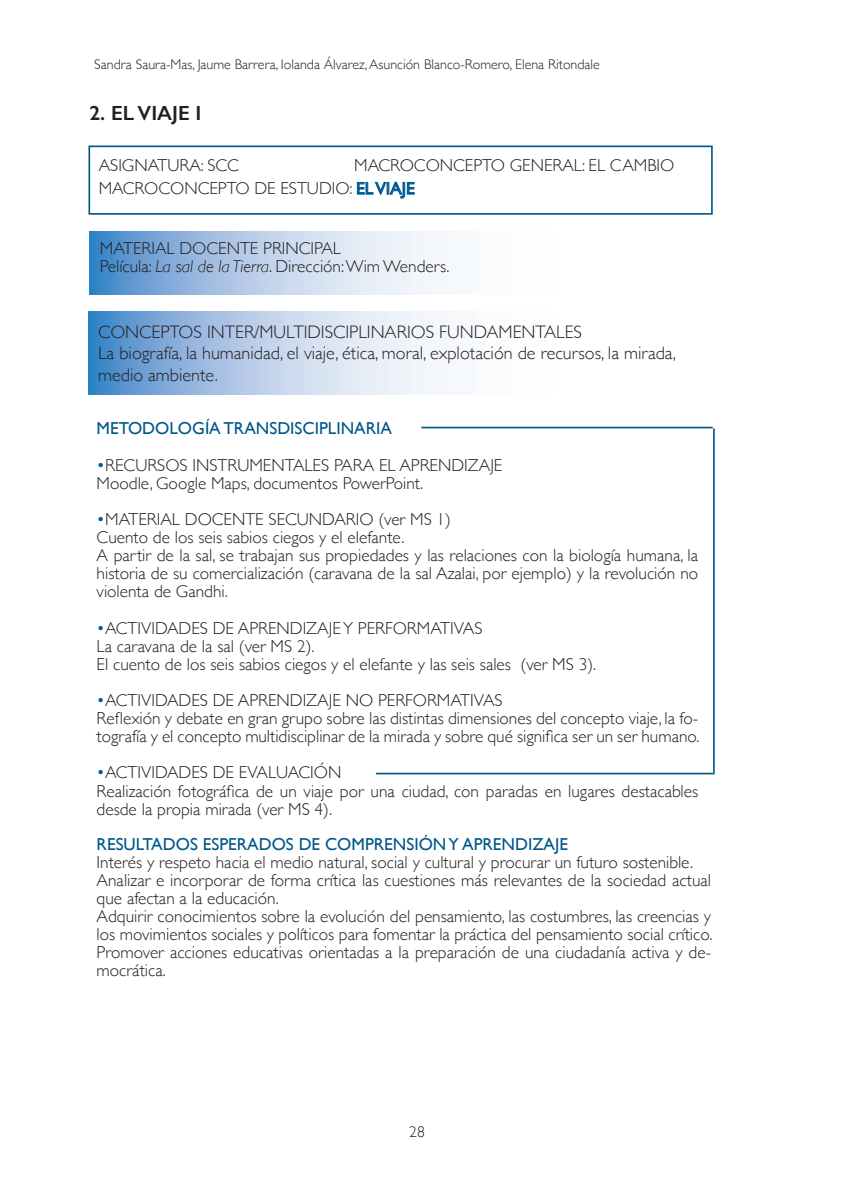
<style>
.page{position:relative;width:844px;height:1191px;background:#fff}
.page>*{position:absolute;margin:0;border:0;box-sizing:border-box;transform-origin:0 0}
.t1{font:600 20.65px "Gill Sans";color:#231f20}
.t2{font:300 18.03px/21.7px "Gill Sans";color:#231f20}
.t3{font:300 17.32px/18px "Gill Sans";color:#231f20}
.t4{font:17.32px "Gill Sans";color:#00588a}
.t5{font:300 15.75px "Gill Sans";color:#231f20}
.t6{font:300 14px "Gill Sans";color:#231f20}
.s1{font-weight:400;color:#015dad}
.s2{font-style:italic}
.s3{color:#00588a}
.s4{font-weight:400;color:#00588a}
</style>
<div class="page">
<img style="left:89px;top:232px;width:353px;height:63px">
<div style="left:88px;top:145px;width:624px;height:70px;border:2px solid #00588a"></div>
<img style="left:88px;top:312px;width:354px;height:82px">
<hr style="left:421px;top:427px;width:291px;height:1px;background:#00588a">
<hr style="left:376px;top:772px;width:338px;height:2px;background:#00588a">
<hr style="left:713px;top:428px;width:1px;height:344px;background:#00588a">
<p class="t6" style="left:94px;top:54px;width:507px">Sandra Saura-Mas, Jaume Barrera, Iolanda Álvarez, Asunción Blanco-Romero, Elena Ritondale</p>
<p class="t1" style="left:89px;top:101px;width:114px">2. EL VIAJE I</p>
<p class="t3" style="left:99px;top:156px;width:142px">ASIGNATURA: SCC</p>
<p class="t3" style="left:99px;top:154px;width:577px;line-height:22.8px;text-indent:255px">MACROCONCEPTO GENERAL: EL CAMBIO<br>MACROCONCEPTO DE ESTUDIO: <span class="s1">EL VIAJE</span></p>
<p class="t3" style="left:100px;top:239px;width:351px">MATERIAL DOCENTE PRINCIPAL<br>Película: <span class="s2">La sal de la Tierra</span>. Dirección: Wim Wenders.</p>
<p class="t2" style="left:98px;top:320px;width:579px">CONCEPTOS INTER/MULTIDISCIPLINARIOS FUNDAMENTALES<br>La biografía, la humanidad, el viaje, ética, moral, explotación de recursos, la mirada, medio ambiente.</p>
<p class="t4" style="left:97px;top:418px;width:297px">METODOLOGÍA TRANSDISCIPLINARIA</p>
<p class="t3" style="left:97px;top:455px;width:407px"><span class="s3">•</span>RECURSOS INSTRUMENTALES PARA EL APRENDIZAJE<br>Moodle, Google Maps, documentos PowerPoint.</p>
<p class="t3" style="left:97px;top:509px;width:603px"><span class="s3">•</span>MATERIAL DOCENTE SECUNDARIO (ver MS 1)<br>Cuento de los seis sabios ciegos y el elefante.<br>A partir de la sal, se trabajan sus propiedades y las relaciones con la biología humana, la historia de su comercialización (caravana de la sal Azalai, por ejemplo) y la revolución no violenta de Gandhi.</p>
<p class="t3" style="left:97px;top:618px;width:501px"><span class="s3">•</span>ACTIVIDADES DE APRENDIZAJE Y PERFORMATIVAS<br>La caravana de la sal (ver MS 2).<br>El cuento de los seis sabios ciegos y el elefante y las seis sales (ver MS 3).</p>
<p class="t3" style="left:97px;top:690px;width:604px"><span class="s3">•</span>ACTIVIDADES DE APRENDIZAJE NO PERFORMATIVAS<br>Reflexión y debate en gran grupo sobre las distintas dimensiones del concepto viaje, la fo&shy;tografía y el concepto multidisciplinar de la mirada y sobre qué significa ser un ser humano.</p>
<p class="t3" style="left:97px;top:763px;width:603px"><span class="s3">•</span>ACTIVIDADES DE EVALUACIÓN<br>Realización fotográfica de un viaje por una ciudad, con paradas en lugares destacables desde la propia mirada (ver MS 4).</p>
<p class="t3" style="left:97px;top:834px;width:617px"><span class="s4">RESULTADOS ESPERADOS DE COMPRENSIÓN Y APRENDIZAJE<br></span>Interés y respeto hacia el medio natural, social y cultural y procurar un futuro sostenible.<br>Analizar e incorporar de forma crítica las cuestiones más relevantes de la sociedad actual que afectan a la educación.<br>Adquirir conocimientos sobre la evolución del pensamiento, las costumbres, las creencias y los movimientos sociales y políticos para fomentar la práctica del pensamiento social crítico.<br>Promover acciones educativas orientadas a la preparación de una ciudadanía activa y de&shy;mocrática.</p>
<p class="t5" style="left:409px;top:1119px;width:17px">28</p>
</div>
